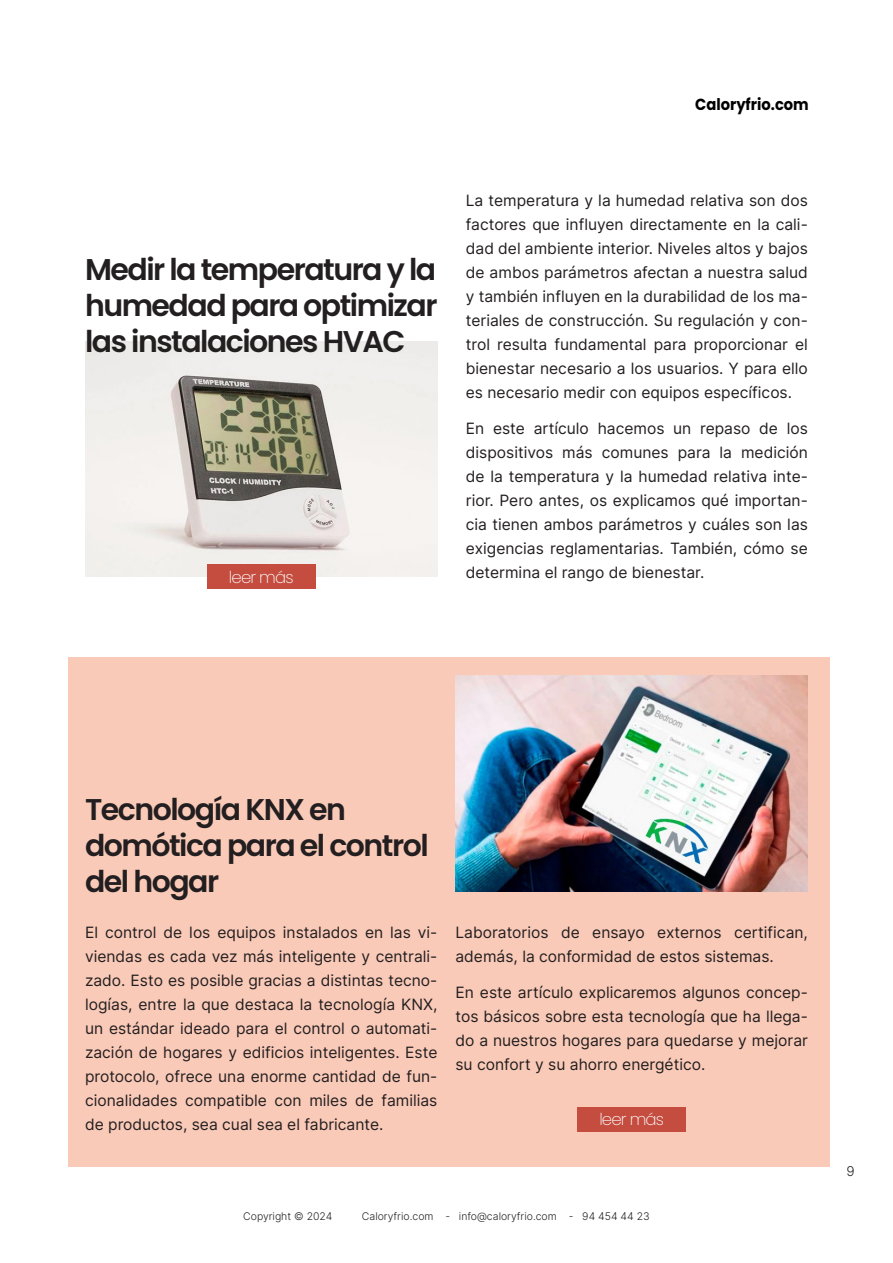
<style>
.page{position:relative;width:893px;height:1263px;background:#fff}
.page>*{position:absolute;margin:0;border:0;box-sizing:border-box;transform-origin:0 0}
.t1{font:600 30px/36px "Poppins";letter-spacing:-.05em;color:#231f20;text-align:justify}
.t2{font:200 16.5px "Poppins";letter-spacing:-.05em;color:#fff}
.t3{font:700 16.05px "Poppins";color:#000001;scale:.91 1}
.t4{font:15.6px/24px "Inter";color:#231f20;text-align:justify}
.t5{font:13.5px "Inter";color:#231f20}
.t6{font:10.5px "Inter";color:#231f20}
</style>
<div class="page">
<div style="left:68px;top:658px;width:761px;height:509px;background:#facab8"></div>
<img style="left:85px;top:341px;width:352px;height:236px">
<img style="left:455px;top:675px;width:353px;height:217px">
<div style="left:207px;top:565px;width:109px;height:24px;background:#c44d40"></div>
<div style="left:577px;top:1107px;width:109px;height:24px;background:#c44d40"></div>
<p class="t3" style="left:695px;top:95px;width:126px">Caloryfrio.com</p>
<p class="t1" style="left:85px;top:251px;width:354px">Medir la temperatura y la humedad para optimizar las instalaciones HVAC</p>
<p class="t2" style="left:229px;top:567px;width:66px">leer más</p>
<p class="t4" style="left:466px;top:188px;width:344px">La temperatura y la humedad relativa son dos factores que influyen directamente en la cali&shy;dad del ambiente interior. Niveles altos y bajos de ambos parámetros afectan a nuestra salud y también influyen en la durabilidad de los ma&shy;teriales de construcción. Su regulación y con&shy;trol resulta fundamental para proporcionar el bienestar necesario a los usuarios. Y para ello es necesario medir con equipos específicos.</p>
<p class="t4" style="left:466px;top:416px;width:344px">En este artículo hacemos un repaso de los dispositivos más comunes para la medición de la temperatura y la humedad relativa inte&shy;rior. Pero antes, os explicamos qué importan&shy;cia tienen ambos parámetros y cuáles son las exigencias reglamentarias. También, cómo se determina el rango de bienestar.</p>
<p class="t1" style="left:85px;top:791px;width:345px;text-align:left">Tecnología KNX en domótica para el control del hogar</p>
<p class="t4" style="left:85px;top:920px;width:354px">El control de los equipos instalados en las vi&shy;viendas es cada vez más inteligente y centrali&shy;zado. Esto es posible gracias a distintas tecno&shy;logías, entre la que destaca la tecnología KNX, un estándar ideado para el control o automati&shy;zación de hogares y edificios inteligentes. Este protocolo, ofrece una enorme cantidad de fun&shy;cionalidades compatible con miles de familias de productos, sea cual sea el fabricante.</p>
<p class="t4" style="left:455px;top:920px;width:354px">Laboratorios de ensayo externos certifican, además, la conformidad de estos sistemas.</p>
<p class="t4" style="left:455px;top:980px;width:354px">En este artículo explicaremos algunos concep&shy;tos básicos sobre esta tecnología que ha llega&shy;do a nuestros hogares para quedarse y mejorar su confort y su ahorro energético.</p>
<p class="t2" style="left:599px;top:1110px;width:66px">leer más</p>
<p class="t6" style="left:243px;top:1209px;width:91px">Copyright © 2024</p>
<p class="t6" style="left:362px;top:1209px;width:289px">Caloryfrio.com - info@caloryfrio.com - 94 454 44 23</p>
<p class="t5" style="left:846px;top:1161px;width:10px">9</p>
</div>
